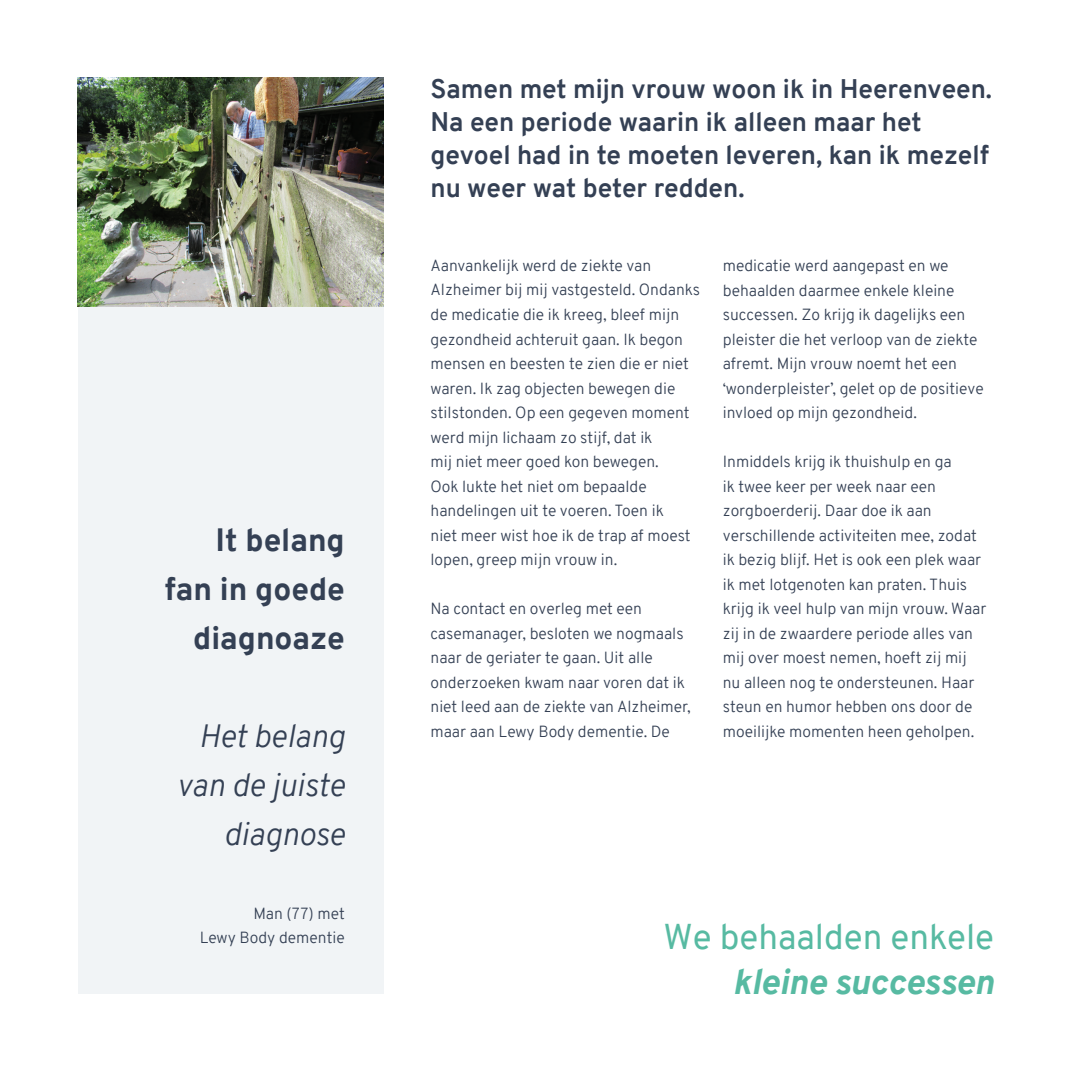
<style>
.page{position:relative;width:1072px;height:1072px;background:#fff}
.page>*{position:absolute;margin:0;border:0;box-sizing:border-box;transform-origin:0 0}
.t1{font:35px "Overpass";color:#57baa2}
.t2{font:italic 800 35px "Overpass";color:#57baa2}
.t3{font:italic 300 31.5px/49px "Overpass";color:#344054;text-align:right}
.t4{font:800 31.5px/49px "Overpass";color:#344054;text-align:right}
.t5{font:700 26.25px/33.2px "Overpass";color:#344054}
.t6{font:300 15.75px/24.5px "Overpass";color:#344054}
</style>
<div class="page">
<div style="left:78px;top:78px;width:305px;height:916px;background:#f1f4f6"></div>
<img style="left:78px;top:78px;width:305px;height:229px">
<h2 class="t4" style="left:164px;top:516px;width:182px">It belang fan in goede diagnoaze</h2>
<h2 class="t3" style="left:176px;top:712px;width:170px">Het belang van de juiste diagnose</h2>
<p class="t6" style="left:200px;top:901px;width:147px;text-align:right">Man (77) met<br>Lewy Body dementie</p>
<h3 class="t5" style="left:430px;top:72px;width:563px">Samen met mijn vrouw woon ik in Heerenveen.<br>Na een periode waarin ik alleen maar het gevoel had in te moeten leveren, kan ik mezelf nu weer wat beter redden.</h3>
<p class="t6" style="left:430px;top:253px;width:271px">Aanvankelijk werd de ziekte van Alzheimer bij mij vastgesteld. Ondanks de medicatie die ik kreeg, bleef mijn gezondheid achteruit gaan. Ik begon mensen en beesten te zien die er niet waren. Ik zag objecten bewegen die stilstonden. Op een gegeven moment werd mijn lichaam zo stijf, dat ik<br>mij niet meer goed kon bewegen.<br>Ook lukte het niet om bepaalde handelingen uit te voeren. Toen ik<br>niet meer wist hoe ik de trap af moest lopen, greep mijn vrouw in.</p>
<p class="t6" style="left:430px;top:596px;width:262px">Na contact en overleg met een casemanager, besloten we nogmaals naar de geriater te gaan. Uit alle onderzoeken kwam naar voren dat ik niet leed aan de ziekte van Alzheimer, maar aan Lewy Body dementie. De</p>
<p class="t6" style="left:722px;top:253px;width:262px">medicatie werd aangepast en we behaalden daarmee enkele kleine successen. Zo krijg ik dagelijks een pleister die het verloop van de ziekte afremt. Mijn vrouw noemt het een ‘wonderpleister’, gelet op de positieve invloed op mijn gezondheid.</p>
<p class="t6" style="left:722px;top:449px;width:265px">Inmiddels krijg ik thuishulp en ga<br>ik twee keer per week naar een zorgboerderij. Daar doe ik aan verschillende activiteiten mee, zodat ik bezig blijf. Het is ook een plek waar ik met lotgenoten kan praten. Thuis krijg ik veel hulp van mijn vrouw. Waar zij in de zwaardere periode alles van mij over moest nemen, hoeft zij mij nu alleen nog te ondersteunen. Haar steun en humor hebben ons door de moeilijke momenten heen geholpen.</p>
<h1 class="t1" style="left:663px;top:911px;width:332px">We behaalden enkele</h1>
<h1 class="t2" style="left:733px;top:956px;width:263px">kleine successen</h1>
</div>
